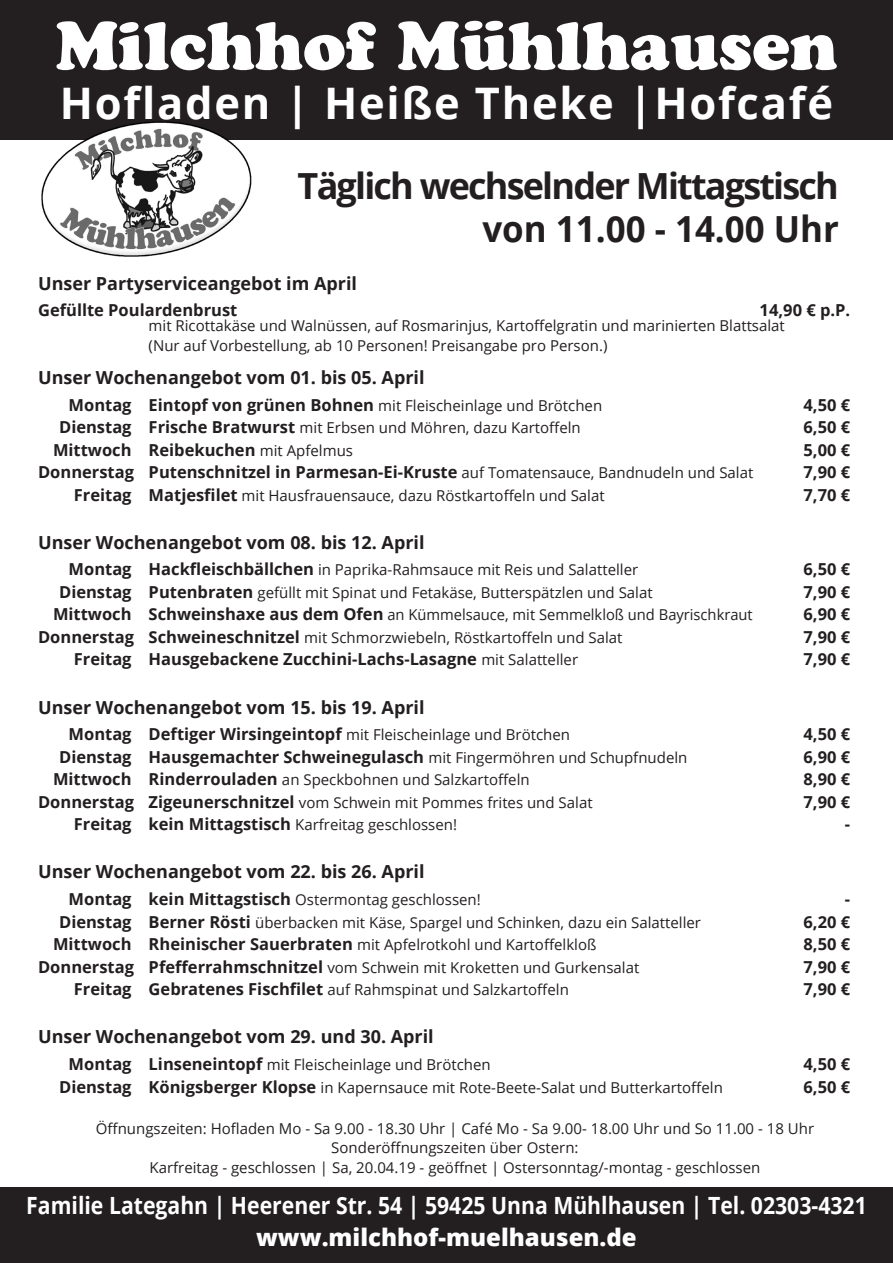
<style>
.page{position:relative;width:893px;height:1263px;background:#fff}
.page>*{position:absolute;margin:0;border:0;box-sizing:border-box;transform-origin:0 0}
.t1{font:67.5px "Cooper Black Std";color:#fff}
.t2{font:700 43.5px "Open Sans";letter-spacing:.04em;color:#fff}
.t3{font:700 36px/43.5px "Open Sans";letter-spacing:-.05em;color:#231f20;text-align:right}
.t4{font:800 24px "Open Sans";color:#fff}
.t5{font:700 23.7px "Open Sans";color:#fff;scale:.89 1}
.t6{font:700 18px "Open Sans";color:#231f20}
.t7{font:700 16.5px "Open Sans";color:#231f20}
.t8{font:15px/19.2px "Open Sans";color:#231f20}
.s1{font-weight:400;font-size:15px}
.s2{font-weight:700;font-size:16.5px}
</style>
<div class="page">
<div style="left:0;top:0;width:893px;height:140px;background:#231f20"></div>
<div style="left:0;top:1187px;width:893px;height:76px;background:#231f20"></div>
<img style="left:41px;top:121px;width:210px;height:136px">
<h1 class="t1" style="left:56px;top:5px;width:783px">Milchhof Mühlhausen</h1>
<h2 class="t2" style="left:60px;top:72px;width:775px">Hofladen | Heiße Theke |Hofcafé</h2>
<h3 class="t3" style="left:298px;top:163px;width:543px">Täglich wechselnder Mittagstisch von 11.00 - 14.00 Uhr</h3>
<p class="t6" style="left:38px;top:270px;width:320px">Unser Partyserviceangebot im April</p>
<p class="t7" style="left:38px;top:299px;width:201px">Gefüllte Poulardenbrust</p>
<p class="t7" style="left:760px;top:299px;width:92px">14,90 € p.P.</p>
<p class="t8" style="left:149px;top:316px;width:638px">mit Ricottakäse und Walnüssen, auf Rosmarinjus, Kartoffelgratin und marinierten Blattsalat (Nur auf Vorbestellung, ab 10 Personen! Preisangabe pro Person.)</p>
<p class="t6" style="left:38px;top:365px;width:388px">Unser Wochenangebot vom 01. bis 05. April</p>
<p class="t7" style="left:69px;top:393px;width:535px">Montag Eintopf von grünen Bohnen <span class="s1">mit Fleischeinlage und Brötchen</span></p>
<p class="t7" style="left:803px;top:393px;width:48px">4,50 €</p>
<p class="t8" style="left:59px;top:418px;width:523px"><span class="s2">Dienstag Frische Bratwurst</span> mit Erbsen und Möhren, dazu Kartoffeln</p>
<p class="t7" style="left:803px;top:415px;width:48px">6,50 €</p>
<p class="t7" style="left:53px;top:438px;width:301px">Mittwoch Reibekuchen <span class="s1">mit Apfelmus</span></p>
<p class="t7" style="left:803px;top:438px;width:48px">5,00 €</p>
<p class="t7" style="left:38px;top:460px;width:717px">Donnerstag Putenschnitzel in Parmesan-Ei-Kruste <span class="s1">auf Tomatensauce, Bandnudeln und Salat</span></p>
<p class="t7" style="left:803px;top:460px;width:48px">7,90 €</p>
<p class="t8" style="left:74px;top:485px;width:532px"><span class="s2">Freitag Matjesfilet</span> mit Hausfrauensauce, dazu Röstkartoffeln und Salat</p>
<p class="t7" style="left:803px;top:483px;width:48px">7,70 €</p>
<p class="t6" style="left:38px;top:529px;width:388px">Unser Wochenangebot vom 08. bis 12. April</p>
<p class="t8" style="left:69px;top:560px;width:571px"><span class="s2">Montag Hackfleischbällchen</span> in Paprika-Rahmsauce mit Reis und Salatteller</p>
<p class="t7" style="left:803px;top:558px;width:48px">6,50 €</p>
<p class="t8" style="left:59px;top:582px;width:595px"><span class="s2">Dienstag Putenbraten</span> gefüllt mit Spinat und Fetakäse, Butterspätzlen und Salat</p>
<p class="t7" style="left:803px;top:580px;width:48px">7,90 €</p>
<p class="t8" style="left:53px;top:605px;width:701px"><span class="s2">Mittwoch Schweinshaxe aus dem Ofen</span> an Kümmelsauce, mit Semmelkloß und Bayrischkraut</p>
<p class="t7" style="left:803px;top:603px;width:48px">6,90 €</p>
<p class="t8" style="left:38px;top:627px;width:586px"><span class="s2">Donnerstag Schweineschnitzel</span> mit Schmorzwiebeln, Röstkartoffeln und Salat</p>
<p class="t7" style="left:803px;top:625px;width:48px">7,90 €</p>
<p class="t7" style="left:74px;top:648px;width:506px">Freitag Hausgebackene Zucchini-Lachs-Lasagne <span class="s1">mit Salatteller</span></p>
<p class="t7" style="left:803px;top:648px;width:48px">7,90 €</p>
<p class="t6" style="left:38px;top:694px;width:388px">Unser Wochenangebot vom 15. bis 19. April</p>
<p class="t7" style="left:69px;top:723px;width:503px">Montag Deftiger Wirsingeintopf <span class="s1">mit Fleischeinlage und Brötchen</span></p>
<p class="t7" style="left:803px;top:723px;width:48px">4,50 €</p>
<p class="t7" style="left:59px;top:745px;width:630px">Dienstag Hausgemachter Schweinegulasch <span class="s1">mit Fingermöhren und Schupfnudeln</span></p>
<p class="t7" style="left:803px;top:745px;width:48px">6,90 €</p>
<p class="t8" style="left:53px;top:770px;width:478px"><span class="s2">Mittwoch Rinderrouladen</span> an Speckbohnen und Salzkartoffeln</p>
<p class="t7" style="left:803px;top:768px;width:48px">8,90 €</p>
<p class="t8" style="left:38px;top:792px;width:556px"><span class="s2">Donnerstag Zigeunerschnitzel</span> vom Schwein mit Pommes frites und Salat</p>
<p class="t7" style="left:803px;top:790px;width:48px">7,90 €</p>
<p class="t7" style="left:74px;top:813px;width:385px">Freitag kein Mittagstisch <span class="s1">Karfreitag geschlossen!</span></p>
<p class="t7" style="left:845px;top:813px;width:7px">-</p>
<p class="t6" style="left:38px;top:859px;width:388px">Unser Wochenangebot vom 22. bis 26. April</p>
<p class="t8" style="left:69px;top:890px;width:414px"><span class="s2">Montag kein Mittagstisch</span> Ostermontag geschlossen!</p>
<p class="t7" style="left:845px;top:887px;width:7px">-</p>
<p class="t8" style="left:59px;top:912px;width:643px"><span class="s2">Dienstag Berner Rösti</span> überbacken mit Käse, Spargel und Schinken, dazu ein Salatteller</p>
<p class="t7" style="left:803px;top:910px;width:48px">6,20 €</p>
<p class="t8" style="left:53px;top:935px;width:545px"><span class="s2">Mittwoch Rheinischer Sauerbraten</span> mit Apfelrotkohl und Kartoffelkloß</p>
<p class="t7" style="left:803px;top:932px;width:48px">8,50 €</p>
<p class="t8" style="left:38px;top:957px;width:603px"><span class="s2">Donnerstag Pfefferrahmschnitzel</span> vom Schwein mit Kroketten und Gurkensalat</p>
<p class="t7" style="left:803px;top:955px;width:48px">7,90 €</p>
<p class="t8" style="left:74px;top:980px;width:497px"><span class="s2">Freitag Gebratenes Fischfilet</span> auf Rahmspinat und Salzkartoffeln</p>
<p class="t7" style="left:803px;top:977px;width:48px">7,90 €</p>
<p class="t6" style="left:38px;top:1024px;width:397px">Unser Wochenangebot vom 29. und 30. April</p>
<p class="t8" style="left:69px;top:1055px;width:424px"><span class="s2">Montag Linseneintopf</span> mit Fleischeinlage und Brötchen</p>
<p class="t7" style="left:803px;top:1052px;width:48px">4,50 €</p>
<p class="t8" style="left:59px;top:1077px;width:665px"><span class="s2">Dienstag Königsberger Klopse</span> in Kapernsauce mit Rote-Beete-Salat und Butterkartoffeln</p>
<p class="t7" style="left:803px;top:1075px;width:48px">6,50 €</p>
<p class="t8" style="left:96px;top:1119px;width:720px;text-align:center">Öffnungszeiten: Hofladen Mo - Sa 9.00 - 18.30 Uhr | Café Mo - Sa 9.00- 18.00 Uhr und So 11.00 - 18 Uhr<br>Sonderöffnungszeiten über Ostern:<br>Karfreitag - geschlossen | Sa, 20.04.19 - geöffnet | Ostersonntag/-montag - geschlossen</p>
<h3 class="t5" style="left:26px;top:1188px;width:946px">Familie Lategahn | Heerener Str. 54 | 59425 Unna Mühlhausen | Tel. 02303-4321</h3>
<h3 class="t4" style="left:256px;top:1218px;width:382px">www.milchhof-muelhausen.de</h3>
</div>
